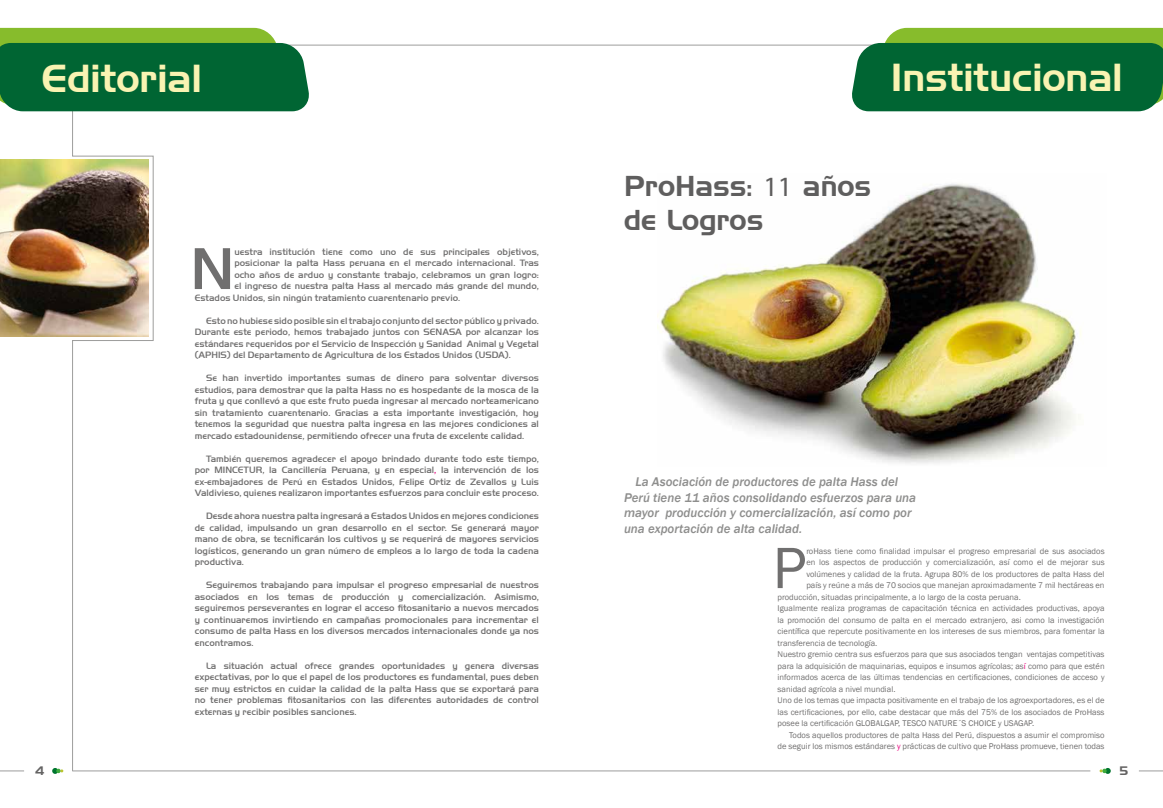
<style>
.page{position:relative;width:1163px;height:808px;background:#fff}
.page>*{position:absolute;margin:0;border:0;box-sizing:border-box;transform-origin:0 0}
.t1{font:500 61.3px "Handel Got D";color:#706f6f}
.t2{font:60.3px "Franklin Gothic";color:#706f6f}
.t3{font:38px "Handel Gothic BT";color:#f9f3b2}
.t4{font:28px/33.6px "Handel Gothic BT";color:#5f5e5e}
.t5{font:italic 500 13px/15.6px "Franklin Gothic";color:#8e8e8d}
.t6{font:12px "Handel Gothic BT";color:#646363}
.t7{font:500 9.5px/11.5px "Handel Got D";color:#706f6f;text-align:justify}
.t8{font:8.5px "Franklin Gothic";color:#706f6f}
.s1{color:#e6007d}
.s2{font-family:"Myriad Pro"}
</style>
<div class="page">
<hr style="left:73px;top:771px;width:1017px;height:1px;background:#9d9d9c">
<hr style="left:0;top:45px;width:1162px;height:1px;background:#9d9d9c">
<svg style="left:1139px;top:771px;width:23px;height:1px"></svg>
<svg style="left:52px;top:768px;width:11px;height:6px"></svg>
<svg style="left:1099px;top:768px;width:11px;height:6px"></svg>
<svg style="left:0;top:771px;width:24px;height:1px"></svg>
<svg style="left:72px;top:111px;width:82px;height:661px"></svg>
<svg style="left:0;top:28px;width:312px;height:83px;background:#20793a"></svg>
<img style="left:0;top:160px;width:149px;height:177px">
<svg style="left:848px;top:28px;width:314px;height:83px;background:#227a3c"></svg>
<img style="left:657px;top:183px;width:424px;height:281px">
<h3 class="t3" style="left:42px;top:55px;width:161px">Editorial</h3>
<h1 class="t1" style="left:190px;top:234px;width:45px">N</h1>
<p class="t7" style="left:234px;top:246px;width:306px">uestra institución tiene como uno de sus principales objetivos,</p>
<p class="t7" style="left:234px;top:257px;width:306px">posicionar la palta Hass peruana en el mercado internacional. Tras</p>
<p class="t7" style="left:234px;top:269px;width:306px">ocho años de arduo y constante trabajo, celebramos un gran logro:</p>
<p class="t7" style="left:234px;top:280px;width:306px">el ingreso de nuestra palta Hass al mercado más grande del mundo,</p>
<p class="t7" style="left:195px;top:292px;width:267px">Estados Unidos, sin ningún tratamiento cuarentenario previo.</p>
<p class="t7" style="left:195px;top:315px;width:345px;text-indent:11px">Esto no hubiese sido posible sin el trabajo conjunto del sector público y privado.<br>Durante este periodo, hemos trabajado juntos con SENASA por alcanzar los estándares requeridos por el Servicio de Inspección y Sanidad Animal y Vegetal (APHIS) del Departamento de Agricultura de los Estados Unidos (USDA).</p>
<p class="t7" style="left:195px;top:372px;width:345px;text-indent:11px">Se han invertido importantes sumas de dinero para solventar diversos estudios, para demostrar que la palta Hass no es hospedante de la mosca de la fruta y que conllevó a que este fruto pueda ingresar al mercado norteamericano sin tratamiento cuarentenario. Gracias a esta importante investigación, hoy tenemos la seguridad que nuestra palta ingresa en las mejores condiciones al mercado estadounidense, permitiendo ofrecer una fruta de excelente calidad.</p>
<p class="t7" style="left:195px;top:453px;width:345px;text-indent:11px">También queremos agradecer el apoyo brindado durante todo este tiempo, por MINCETUR, la Cancillería Peruana, y en especial<span class="s1">,</span> la intervención de los ex-embajadores de Perú en Estados Unidos, Felipe Ortiz de Zevallos y Luis Valdivieso, quienes realizaron importantes esfuerzos para concluir este proceso.</p>
<p class="t7" style="left:195px;top:510px;width:345px;text-indent:11px">Desde ahora nuestra palta ingresará a Estados Unidos en mejores condiciones de calidad, impulsando un gran desarrollo en el sector. Se generará mayor mano de obra, se tecnificarán los cultivos y se requerirá de mayores servicios logísticos, generando un gran número de empleos a lo largo de toda la cadena productiva.</p>
<p class="t7" style="left:195px;top:579px;width:345px;text-indent:11px">Seguiremos trabajando para impulsar el progreso empresarial de nuestros asociados en los temas de producción y comercialización. Asimismo, seguiremos perseverantes en lograr el acceso fitosanitario a nuevos mercados y continuaremos invirtiendo en campañas promocionales para incrementar el consumo de palta Hass en los diversos mercados internacionales donde ya nos encontramos.</p>
<p class="t7" style="left:195px;top:660px;width:345px;text-indent:11px">La situación actual ofrece grandes oportunidades y genera diversas expectativas, por lo que el papel de los productores es fundamental, pues deben ser muy estrictos en cuidar la calidad de la palta Hass que se exportará para no tener problemas fitosanitarios con las diferentes autoridades de control externas y recibir posibles sanciones.</p>
<h3 class="t3" style="left:890px;top:54px;width:233px">Institucional</h3>
<h3 class="t4" style="left:624px;top:169px;width:249px">ProHass: <span class="s2">11</span> años de Logros</h3>
<h3 class="t5" style="left:624px;top:474px;width:294px;text-indent:11px">La Asociación de productores de palta Hass del Perú tiene 11 años consolidando esfuerzos para una mayor producción y comercialización, así como por una exportación de alta calidad.</h3>
<h2 class="t2" style="left:772px;top:530px;width:35px">P</h2>
<p class="t8" style="left:806px;top:545px;width:300px">roHass tiene como finalidad impulsar el progreso empresarial de sus asociados</p>
<p class="t8" style="left:806px;top:557px;width:300px">en los aspectos de producción y comercialización, así como el de mejorar sus</p>
<p class="t8" style="left:806px;top:568px;width:300px">volúmenes y calidad de la fruta. Agrupa 80% de los productores de palta Hass del</p>
<p class="t8" style="left:806px;top:580px;width:300px">país y reúne a más de 70 socios que manejan aproximadamente 7 mil hectáreas en</p>
<p class="t8" style="left:777px;top:591px;width:245px">producción, situadas principalmente, a lo largo de la costa peruana.</p>
<p class="t8" style="left:777px;top:603px;width:328px">Igualmente realiza programas de capacitación técnica en actividades productivas, apoya</p>
<p class="t8" style="left:777px;top:614px;width:328px">la promoción del consumo de palta en el mercado extranjero, asi como la investigación</p>
<p class="t8" style="left:777px;top:626px;width:328px">científica que repercute positivamente en los intereses de sus miembros, para fomentar la</p>
<p class="t8" style="left:777px;top:637px;width:101px">transferencia de tecnología.</p>
<p class="t8" style="left:777px;top:649px;width:328px">Nuestro gremio centra sus esfuerzos para que sus asociados tengan ventajas competitivas</p>
<p class="t8" style="left:777px;top:660px;width:328px">para la adquisición de maquinarias, equipos e insumos agrícolas; as<span class="s1">í</span> como para que estén</p>
<p class="t8" style="left:777px;top:672px;width:328px">informados acerca de las últimas tendencias en certificaciones, condiciones de acceso y</p>
<p class="t8" style="left:777px;top:683px;width:119px">sanidad agrícola a nivel mundial.</p>
<p class="t8" style="left:777px;top:695px;width:328px">Uno de los temas que impacta positivamente en el trabajo de los agroexportadores, es el de</p>
<p class="t8" style="left:777px;top:706px;width:328px">las certificaciones, por ello, cabe destacar que más del 75% de los asociados de ProHass</p>
<p class="t8" style="left:777px;top:718px;width:258px">posee la certificación GLOBALGAP, TESCO NATURE´S CHOICE y USAGAP.</p>
<p class="t8" style="left:788px;top:729px;width:317px">Todos aquellos productores de palta Hass del Perú, dispuestos a asumir el compromiso</p>
<p class="t8" style="left:777px;top:741px;width:328px">de seguir los mismos estándares <span class="s1">y</span> prácticas de cultivo que ProHass promueve, tienen todas</p>
<p class="t6" style="left:35px;top:764px;width:11px">4</p>
<p class="t6" style="left:1119px;top:764px;width:10px">5</p>
</div>
